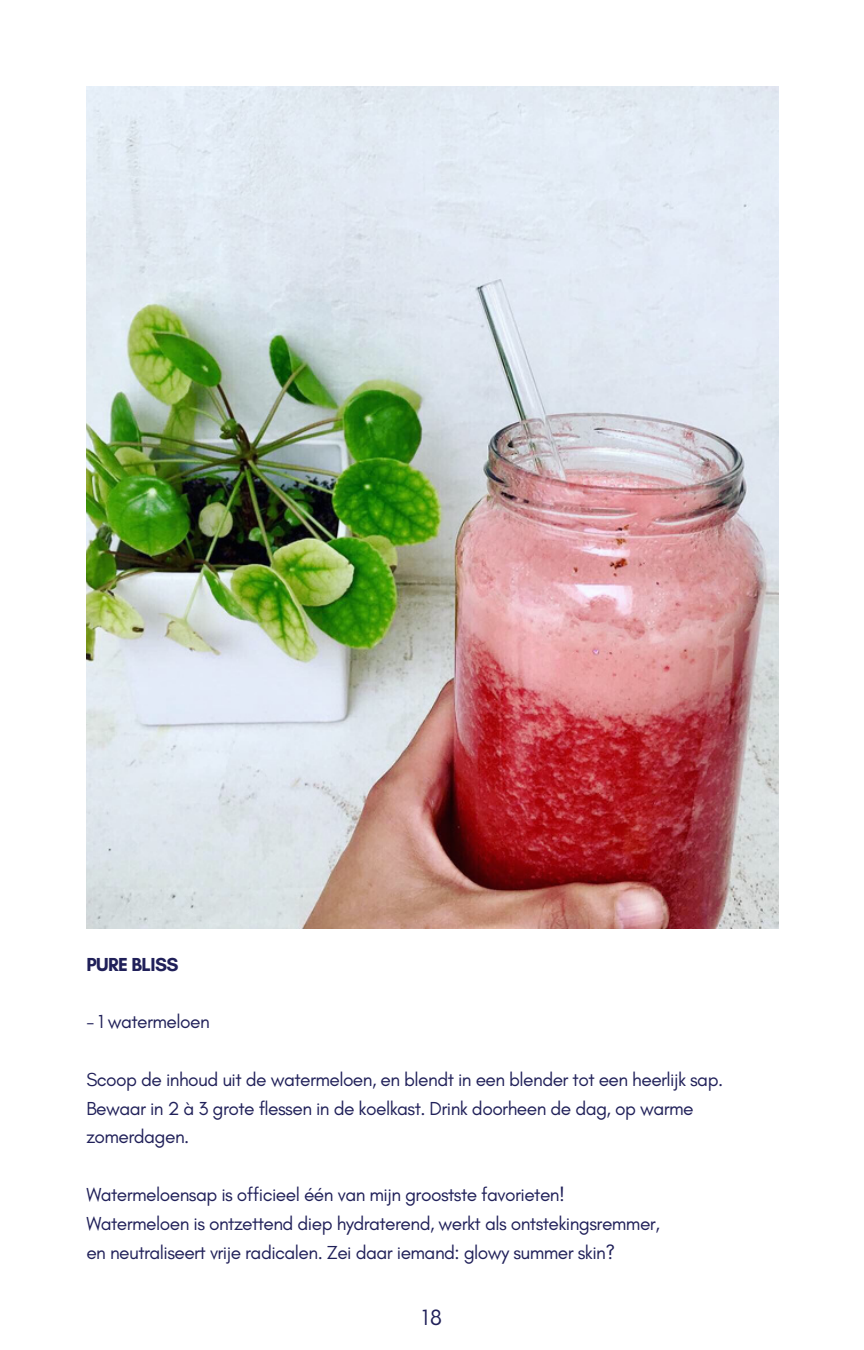
<style>
.page{position:relative;width:864px;height:1350px;background:#fff}
.page>*{position:absolute;margin:0;border:0;box-sizing:border-box;transform-origin:0 0}
.t1{font:22.5px "Glacial Indifference";color:#202059}
.t2{font:19.12px/28.8px "Glacial Indifference";letter-spacing:-.03em;color:#202059}
.t3{font:700 19.12px "Glacial Indifference";letter-spacing:-.03em;color:#202059}
</style>
<div class="page">
<img style="left:86px;top:86px;width:692px;height:842px">
<p class="t3" style="left:86px;top:953px;width:94px">PURE BLISS</p>
<p class="t2" style="left:86px;top:1007px;width:125px">- 1 watermeloen</p>
<p class="t2" style="left:86px;top:1065px;width:638px">Scoop de inhoud uit de watermeloen, en blendt in een blender tot een heerlijk sap.<br>Bewaar in 2 à 3 grote flessen in de koelkast. Drink doorheen de dag, op warme zomerdagen.</p>
<p class="t2" style="left:86px;top:1180px;width:480px">Watermeloensap is officieel één van mijn groostste favorieten!</p>
<p class="t2" style="left:86px;top:1209px;width:575px">Watermeloen is ontzettend diep hydraterend, werkt als ontstekingsremmer,</p>
<p class="t2" style="left:86px;top:1238px;width:530px">en neutraliseert vrije radicalen. Zei daar iemand: glowy summer skin?</p>
<p class="t1" style="left:422px;top:1304px;width:22px">18</p>
</div>
